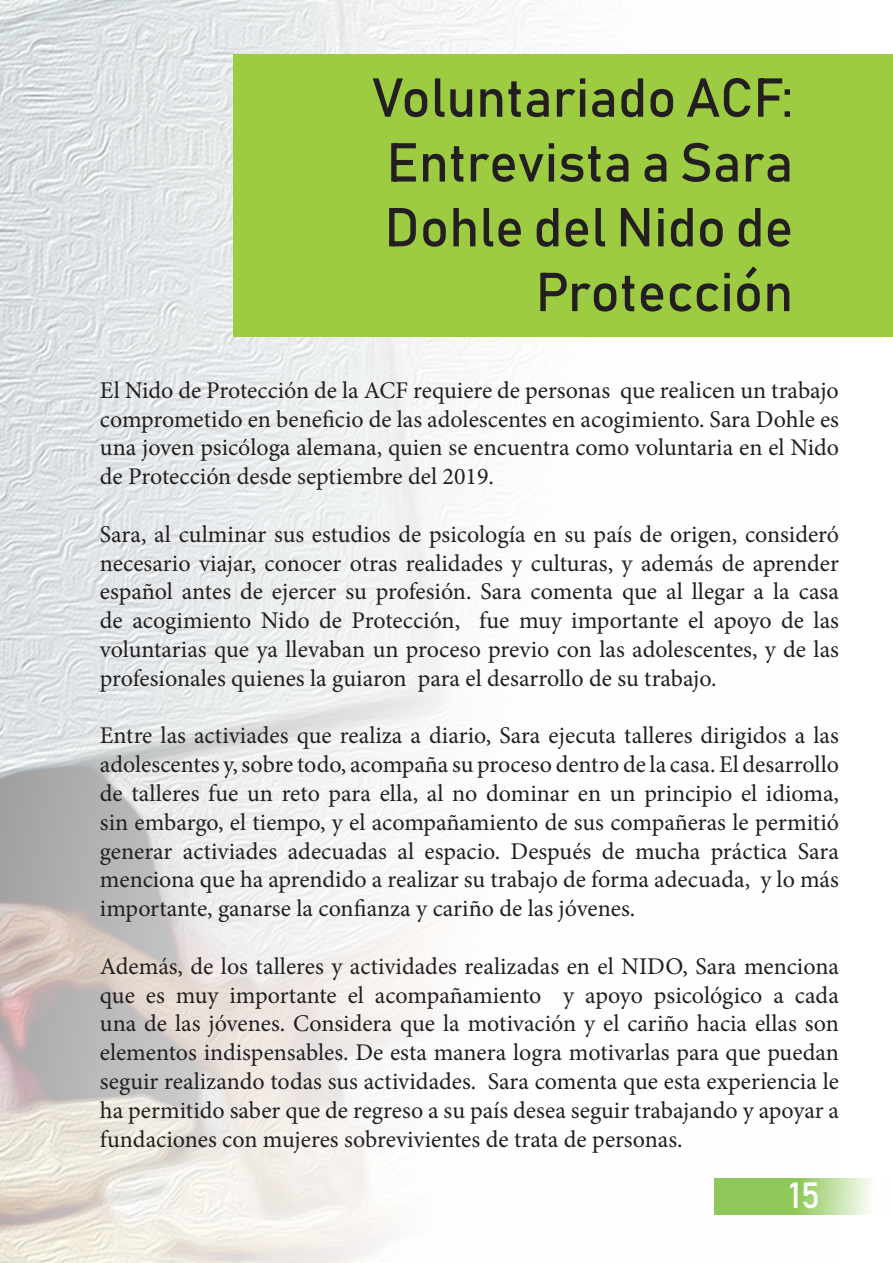
<style>
.page{position:relative;width:893px;height:1263px;background:#fff}
.page>*{position:absolute;margin:0;border:0;box-sizing:border-box;transform-origin:0 0}
.t1{font:54px/64.8px "Bahnschrift";color:#231f20;text-align:right}
.t2{font:36px "Bahnschrift";color:#fff}
.t3{font:24px/28.8px "Minion Pro";color:#231f20;text-align:justify}
</style>
<div class="page">
<svg style="left:839px;top:1179px;width:33px;height:36px"></svg>
<img style="left:0;top:0;width:839px;height:1263px">
<div style="left:234px;top:54px;width:659px;height:282px;background:#9dcb42"></div>
<h1 class="t1" style="left:372px;top:64px;width:423px">Voluntariado ACF:<br>Entrevista a Sara<br>Dohle del Nido de<br>Protección</h1>
<p class="t3" style="left:100px;top:376px;width:741px">El Nido de Protección de la ACF requiere de personas que realicen un trabajo comprometido en beneficio de las adolescentes en acogimiento. Sara Dohle es una joven psicóloga alemana, quien se encuentra como voluntaria en el Nido de Protección desde septiembre del 2019.</p>
<p class="t3" style="left:100px;top:520px;width:741px">Sara, al culminar sus estudios de psicología en su país de origen, consideró necesario viajar, conocer otras realidades y culturas, y además de aprender español antes de ejercer su profesión. Sara comenta que al llegar a la casa de acogimiento Nido de Protección, fue muy importante el apoyo de las voluntarias que ya llevaban un proceso previo con las adolescentes, y de las profesionales quienes la guiaron para el desarrollo de su trabajo.</p>
<p class="t3" style="left:100px;top:721px;width:741px">Entre las activiades que realiza a diario, Sara ejecuta talleres dirigidos a las adolescentes y, sobre todo, acompaña su proceso dentro de la casa. El desarrollo de talleres fue un reto para ella, al no dominar en un principio el idioma, sin embargo, el tiempo, y el acompañamiento de sus compañeras le permitió generar activiades adecuadas al espacio. Después de mucha práctica Sara menciona que ha aprendido a realizar su trabajo de forma adecuada, y lo más importante, ganarse la confianza y cariño de las jóvenes.</p>
<p class="t3" style="left:100px;top:952px;width:741px">Además, de los talleres y actividades realizadas en el NIDO, Sara menciona que es muy importante el acompañamiento y apoyo psicológico a cada una de las jóvenes. Considera que la motivación y el cariño hacia ellas son elementos indispensables. De esta manera logra motivarlas para que puedan seguir realizando todas sus actividades. Sara comenta que esta experiencia le ha permitido saber que de regreso a su país desea seguir trabajando y apoyar a fundaciones con mujeres sobrevivientes de trata de personas.</p>
<h2 class="t2" style="left:789px;top:1172px;width:33px">15</h2>
</div>
